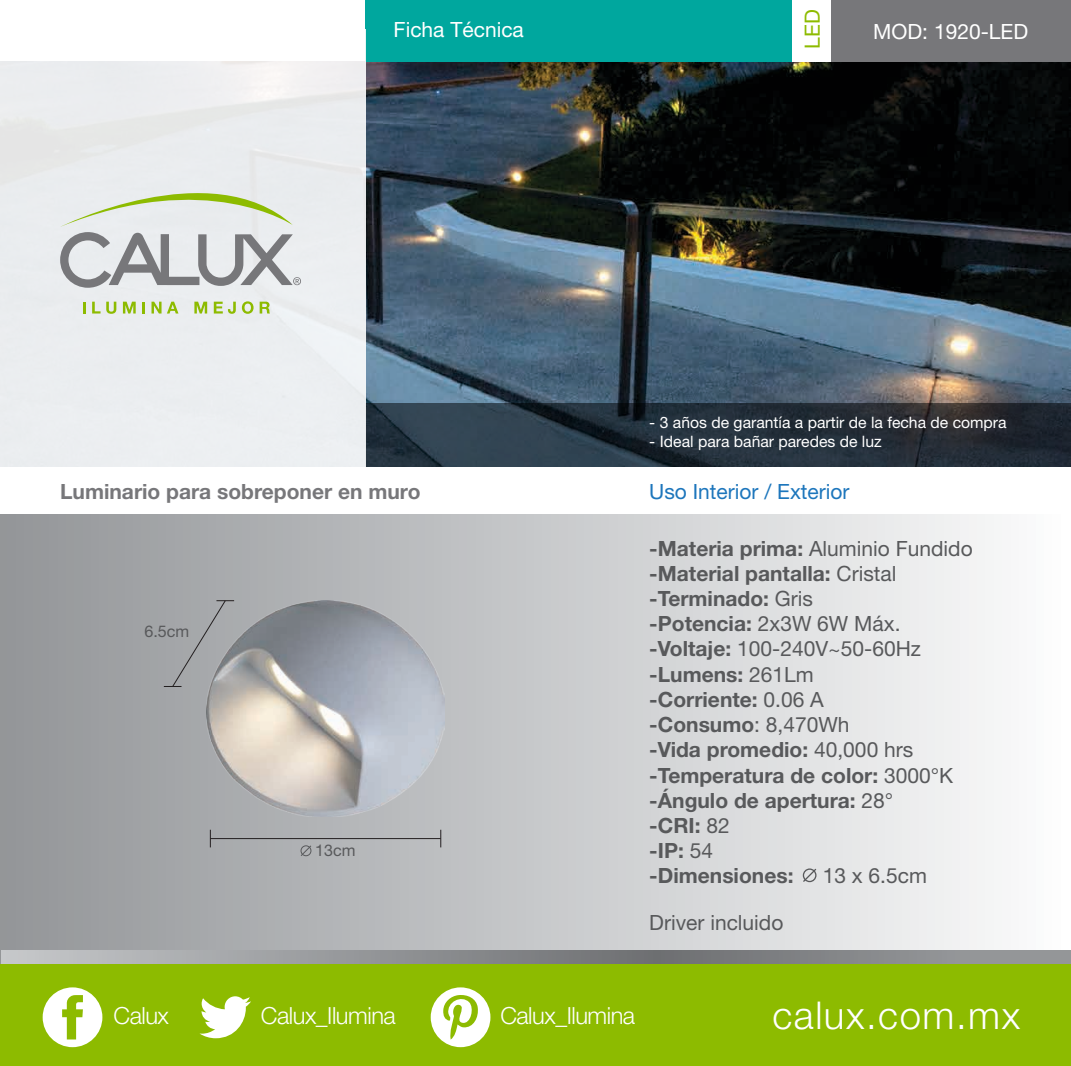
<style>
.page{position:relative;width:1071px;height:1066px;background:#fff}
.page>*{position:absolute;margin:0;border:0;box-sizing:border-box;transform-origin:0 0}
.t1{font:300 38.32px "Helvetica Neue";letter-spacing:.04em;color:#fff}
.t2{font:300 23.62px "Helvetica Neue";letter-spacing:-.02em;color:#fff}
.t3{font:700 21px/25.2px "Helvetica Neue";color:#58595b}
.t4{font:700 21px "Helvetica Neue";color:#77777a}
.t5{font:21px "Helvetica Neue";color:#fff}
.t6{font:21px "Helvetica Neue";color:#58595b}
.t7{font:21px "Helvetica Neue";color:#1d76bc}
.t8{font:21px "Helvetica Neue";color:#8dbb00}
.t9{font:16.1px "Helvetica Neue";color:#58595b}
.t10{font:15.75px "Helvetica Neue";color:#fff}
.s1{font-weight:400}
</style>
<div class="page">
<img style="left:366px;top:61px;width:705px;height:342px">
<div style="left:1px;top:514px;width:1069px;height:450px;background:linear-gradient(to right,#929598,#fcfdfd)"></div>
<svg style="left:1px;top:950px;width:1070px;height:14px;background:#919396"></svg>
<svg style="left:366px;top:403px;width:705px;height:63px;background:#26313c"></svg>
<svg style="left:440px;top:829px;width:1px;height:18px"></svg>
<svg style="left:210px;top:829px;width:1px;height:18px"></svg>
<hr style="left:210px;top:838px;width:231px;height:1px;background:#231f20">
<div style="left:164px;top:599px;width:70px;height:88px;background:#a5a7a9"></div>
<div style="left:366px;top:0;width:705px;height:61px;background:#00a79e"></div>
<div style="left:831px;top:0;width:240px;height:61px;background:#77777a"></div>
<div style="left:792px;top:0;width:39px;height:61px;background:#fff"></div>
<svg style="left:0;top:29px;width:366px;height:438px;fill:#ebeef0"></svg>
<svg style="left:83px;top:301px;width:3px;height:12px"></svg>
<svg style="left:92px;top:301px;width:24px;height:13px"></svg>
<svg style="left:123px;top:301px;width:13px;height:12px"></svg>
<svg style="left:142px;top:301px;width:3px;height:12px"></svg>
<svg style="left:152px;top:301px;width:26px;height:12px"></svg>
<svg style="left:194px;top:301px;width:13px;height:12px"></svg>
<svg style="left:214px;top:301px;width:22px;height:13px"></svg>
<svg style="left:242px;top:301px;width:12px;height:13px"></svg>
<svg style="left:260px;top:301px;width:10px;height:12px"></svg>
<svg style="left:60px;top:152px;width:241px;height:136px;background:#d6d9d6"></svg>
<div style="left:0;top:964px;width:1071px;height:101px;background:#8dbb00"></div>
<svg style="left:43px;top:987px;width:59px;height:59px"></svg>
<svg style="left:199px;top:996px;width:52px;height:42px"></svg>
<svg style="left:431px;top:987px;width:59px;height:59px"></svg>
<img style="left:206px;top:600px;width:239px;height:216px">
<svg style="left:300px;top:844px;width:12px;height:12px"></svg>
<svg style="left:802px;top:867px;width:16px;height:16px"></svg>
<p class="t8" style="left:800px;top:49px;width:41px;rotate:-90deg">LED</p>
<p class="t5" style="left:394px;top:17px;width:132px">Ficha Técnica</p>
<p class="t5" style="left:873px;top:19px;width:156px">MOD: 1920-LED</p>
<p class="t10" style="left:649px;top:413px;width:359px">- 3 años de garantía a partir de la fecha de compra</p>
<p class="t10" style="left:649px;top:431px;width:234px">- Ideal para bañar paredes de luz</p>
<p class="t4" style="left:60px;top:478px;width:362px">Luminario para sobreponer en muro</p>
<p class="t7" style="left:649px;top:478px;width:202px">Uso Interior / Exterior</p>
<p class="t9" style="left:144px;top:621px;width:46px">6.5cm</p>
<p class="t9" style="left:315px;top:840px;width:42px">13cm</p>
<p class="t3" style="left:649px;top:535px;width:325px">-Materia prima: <span class="s1">Aluminio Fundido </span>-Material pantalla: <span class="s1">Cristal </span>-Terminado: <span class="s1">Gris<br></span>-Potencia: <span class="s1">2x3W 6W Máx. </span>-Voltaje: <span class="s1">100-240V~50-60Hz </span>-Lumens: <span class="s1">261Lm<br></span>-Corriente: <span class="s1">0.06 A<br></span>-Consumo<span class="s1">: 8,470Wh<br></span>-Vida promedio: <span class="s1">40,000 hrs </span>-Temperatura de color: <span class="s1">3000°K </span>-Ángulo de apertura: <span class="s1">28°<br></span>-CRI: <span class="s1">82<br></span>-IP: <span class="s1">54<br></span>-Dimensiones:</p>
<p class="t6" style="left:823px;top:863px;width:106px">13 x 6.5cm</p>
<p class="t6" style="left:649px;top:909px;width:136px">Driver incluido</p>
<p class="t2" style="left:114px;top:1001px;width:57px">Calux</p>
<p class="t2" style="left:261px;top:1001px;width:136px">Calux_Ilumina</p>
<p class="t2" style="left:500px;top:1001px;width:136px">Calux_Ilumina</p>
<h1 class="t1" style="left:772px;top:991px;width:249px">calux.com.mx</h1>
</div>
